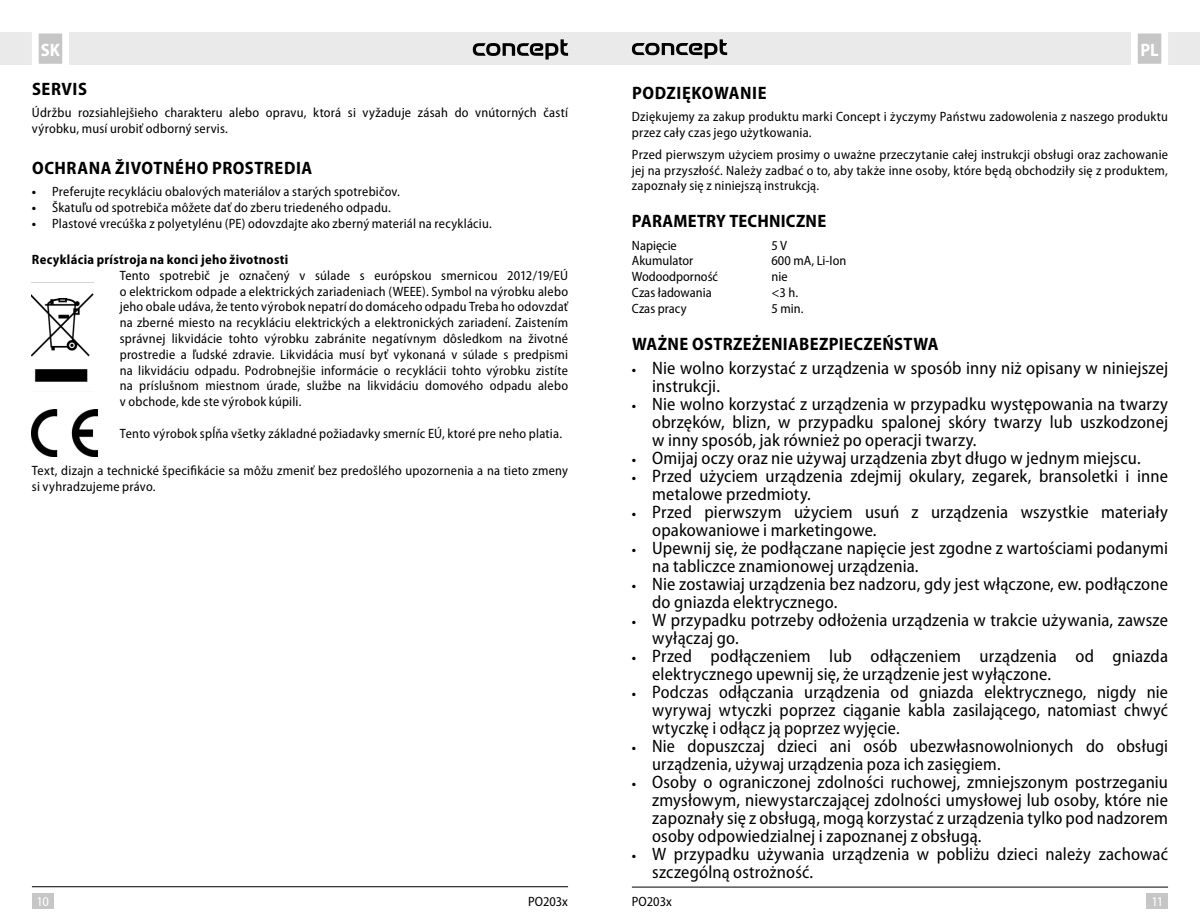
<style>
.page{position:relative;width:1200px;height:919px;background:#fff}
.page>*{position:absolute;margin:0;border:0;box-sizing:border-box;transform-origin:0 0}
.t1{font:semi-condensed 18px/18px "Myriad Pro";letter-spacing:.01em;color:#000}
.Nadpis_odsazení_1_mm{font:700 semi-condensed 18px "Myriad Pro";letter-spacing:.03em;color:#000}
.Nadpis_moje_CZ{font:700 semi-condensed 18px "Myriad Pro";letter-spacing:.02em;color:#000}
.t2{font:700 semi-condensed 18px "Myriad Pro";color:#fff}
.Text{font:semi-condensed 13.5px/15.8px "Myriad Pro";letter-spacing:.02em;color:#000}
.Odrážky-moje_bold{font:semi-condensed 13.5px "Myriad Pro";color:#000}
.Text-2{font:700 semi-condensed 13.5px "Myriad Pro";letter-spacing:.025em;color:#000}
.t3{font:semi-condensed 13.5px "Myriad Pro";color:#fff}
.s1{font-weight:700}
.s2{font-weight:700;font-size:13.5px}
</style>
<div class="page">
<div style="left:600px;top:32px;width:599px;height:32px;background:#eaeaea"></div>
<div style="left:1146px;top:892px;width:21px;height:16px;background:#c6c6c6"></div>
<svg style="left:1127px;top:32px;width:44px;height:33px"></svg>
<hr style="left:631px;top:886px;width:536px;height:1px;background:#000">
<svg style="left:631px;top:39px;width:96px;height:20px"></svg>
<div style="left:0;top:32px;width:600px;height:32px;background:#eaeaea"></div>
<div style="left:32px;top:892px;width:21px;height:16px;background:#c6c6c6"></div>
<svg style="left:29px;top:32px;width:43px;height:33px"></svg>
<hr style="left:32px;top:886px;width:536px;height:1px;background:#000">
<svg style="left:472px;top:39px;width:96px;height:20px"></svg>
<img style="left:32px;top:282px;width:62px;height:100px">
<img style="left:32px;top:409px;width:65px;height:47px">
<h1 class="t2" style="left:41px;top:40px;width:21px">SK</h1>
<p class="Nadpis_odsazení_1_mm" style="left:32px;top:79px;width:56px">SERVIS</p>
<p class="Text" style="left:32px;top:105px;width:537px">Údržbu rozsiahlejšieho charakteru alebo opravu, ktorá si vyžaduje zásah do vnútorných častí výrobku, musí urobiť odborný servis.</p>
<p class="Nadpis_odsazení_1_mm" style="left:32px;top:157px;width:282px">OCHRANA ŽIVOTNÉHO PROSTREDIA</p>
<p class="Text" style="left:32px;top:184px;width:369px"><span class="s1">•</span> Preferujte recykláciu obalových materiálov a starých spotrebičov.</p>
<p class="Text" style="left:32px;top:199px;width:360px"><span class="s1">•</span> Škatuľu od spotrebiča môžete dať do zberu triedeného odpadu.</p>
<p class="Text" style="left:32px;top:215px;width:461px"><span class="s1">•</span> Plastové vrecúška z polyetylénu (PE) odovzdajte ako zberný materiál na recykláciu.</p>
<p class="Text-2" style="left:32px;top:252px;width:258px">Recyklácia prístroja na konci jeho životnosti</p>
<p class="Text" style="left:120px;top:268px;width:450px;text-align:justify">Tento spotrebič je označený v súlade s európskou smernicou 2012/19/EÚ o elektrickom odpade a elektrických zariadeniach (WEEE). Symbol na výrobku alebo jeho obale udáva, že tento výrobok nepatrí do domáceho odpadu Treba ho odovzdať na zberné miesto na recykláciu elektrických a elektronických zariadení. Zaistením správnej likvidácie tohto výrobku zabránite negatívnym dôsledkom na životné prostredie a ľudské zdravie. Likvidácia musí byť vykonaná v súlade s predpismi na likvidáciu odpadu. Podrobnejšie informácie o recyklácii tohto výrobku zistíte na príslušnom miestnom úrade, službe na likvidáciu domového odpadu alebo v obchode, kde ste výrobok kúpili.</p>
<p class="Text" style="left:120px;top:425px;width:444px">Tento výrobok spĺňa všetky základné požiadavky smerníc EÚ, ktoré pre neho platia.</p>
<p class="Text" style="left:32px;top:463px;width:537px">Text, dizajn a technické špecifikácie sa môžu zmeniť bez predošlého upozornenia a na tieto zmeny si vyhradzujeme právo.</p>
<p class="t3" style="left:36px;top:893px;width:14px">10</p>
<p class="Text" style="left:528px;top:893px;width:41px">PO203x</p>
<h1 class="t2" style="left:1140px;top:40px;width:20px">PL</h1>
<p class="Nadpis_odsazení_1_mm" style="left:632px;top:83px;width:136px">PODZIĘKOWANIE</p>
<p class="Text" style="left:631px;top:109px;width:537px">Dziękujemy za zakup produktu marki Concept i życzymy Państwu zadowolenia z naszego produktu przez cały czas jego użytkowania.</p>
<p class="Text" style="left:631px;top:147px;width:537px;text-align:justify">Przed pierwszym użyciem prosimy o uważne przeczytanie całej instrukcji obsługi oraz zachowanie jej na przyszłość. Należy zadbać o to, aby także inne osoby, które będą obchodziły się z produktem, zapoznały się z niniejszą instrukcją.</p>
<p class="Nadpis_odsazení_1_mm" style="left:631px;top:211px;width:196px">PARAMETRY TECHNICZNE</p>
<p class="Odrážky-moje_bold" style="left:631px;top:238px;width:46px">Napięcie</p>
<p class="Odrážky-moje_bold" style="left:771px;top:238px;width:17px">5 V</p>
<p class="Odrážky-moje_bold" style="left:631px;top:253px;width:63px">Akumulator</p>
<p class="Odrážky-moje_bold" style="left:771px;top:253px;width:76px">600 mA, Li-Ion</p>
<p class="Odrážky-moje_bold" style="left:631px;top:269px;width:88px">Wodoodporność</p>
<p class="Odrážky-moje_bold" style="left:771px;top:269px;width:18px">nie</p>
<p class="Odrážky-moje_bold" style="left:631px;top:285px;width:81px">Czas ładowania</p>
<p class="Odrážky-moje_bold" style="left:771px;top:285px;width:28px">&lt;3 h.</p>
<p class="Odrážky-moje_bold" style="left:631px;top:301px;width:56px">Czas pracy</p>
<p class="Odrážky-moje_bold" style="left:771px;top:301px;width:34px">5 min.</p>
<p class="Nadpis_moje_CZ" style="left:632px;top:333px;width:308px">WAŻNE OSTRZEŻENIABEZPIECZEŃSTWA</p>
<p class="t1" style="left:652px;top:359px;width:517px;text-indent:-20px"><span class="s2">•</span> Nie wolno korzystać z urządzenia w sposób inny niż opisany w niniejszej instrukcji.</p>
<p class="t1" style="left:652px;top:395px;width:517px;text-align:justify;text-indent:-20px"><span class="s2">•</span> Nie wolno korzystać z urządzenia w przypadku występowania na twarzy obrzęków, blizn, w przypadku spalonej skóry twarzy lub uszkodzonej w inny sposób, jak również po operacji twarzy.</p>
<p class="t1" style="left:631px;top:449px;width:510px"><span class="s2">•</span> Omijaj oczy oraz nie używaj urządzenia zbyt długo w jednym miejscu.</p>
<p class="t1" style="left:652px;top:467px;width:517px;text-indent:-20px"><span class="s2">•</span> Przed użyciem urządzenia zdejmij okulary, zegarek, bransoletki i inne metalowe przedmioty.</p>
<p class="t1" style="left:652px;top:503px;width:517px;text-indent:-20px"><span class="s2">•</span> Przed pierwszym użyciem usuń z urządzenia wszystkie materiały opakowaniowe i marketingowe.</p>
<p class="t1" style="left:652px;top:539px;width:517px;text-indent:-20px"><span class="s2">•</span> Upewnij się, że podłączane napięcie jest zgodne z wartościami podanymi na tabliczce znamionowej urządzenia.</p>
<p class="t1" style="left:652px;top:575px;width:517px;text-indent:-20px"><span class="s2">•</span> Nie zostawiaj urządzenia bez nadzoru, gdy jest włączone, ew. podłączone do gniazda elektrycznego.</p>
<p class="t1" style="left:652px;top:611px;width:517px;text-indent:-20px"><span class="s2">•</span> W przypadku potrzeby odłożenia urządzenia w trakcie używania, zawsze wyłączaj go.</p>
<p class="t1" style="left:652px;top:647px;width:517px;text-indent:-20px"><span class="s2">•</span> Przed podłączeniem lub odłączeniem urządzenia od gniazda elektrycznego upewnij się, że urządzenie jest wyłączone.</p>
<p class="t1" style="left:652px;top:683px;width:517px;text-align:justify;text-indent:-20px"><span class="s2">•</span> Podczas odłączania urządzenia od gniazda elektrycznego, nigdy nie wyrywaj wtyczki poprzez ciąganie kabla zasilającego, natomiast chwyć wtyczkę i odłącz ją poprzez wyjęcie.</p>
<p class="t1" style="left:652px;top:737px;width:517px;text-indent:-20px"><span class="s2">•</span> Nie dopuszczaj dzieci ani osób ubezwłasnowolnionych do obsługi urządzenia, używaj urządzenia poza ich zasięgiem.</p>
<p class="t1" style="left:652px;top:773px;width:517px;text-align:justify;text-indent:-20px"><span class="s2">•</span> Osoby o ograniczonej zdolności ruchowej, zmniejszonym postrzeganiu zmysłowym, niewystarczającej zdolności umysłowej lub osoby, które nie zapoznały się z obsługą, mogą korzystać z urządzenia tylko pod nadzorem osoby odpowiedzialnej i zapoznanej z obsługą.</p>
<p class="t1" style="left:652px;top:845px;width:517px;text-indent:-20px"><span class="s2">•</span> W przypadku używania urządzenia w pobliżu dzieci należy zachować szczególną ostrożność.</p>
<p class="Text" style="left:631px;top:893px;width:41px">PO203x</p>
<p class="t3" style="left:1150px;top:893px;width:13px">11</p>
</div>
